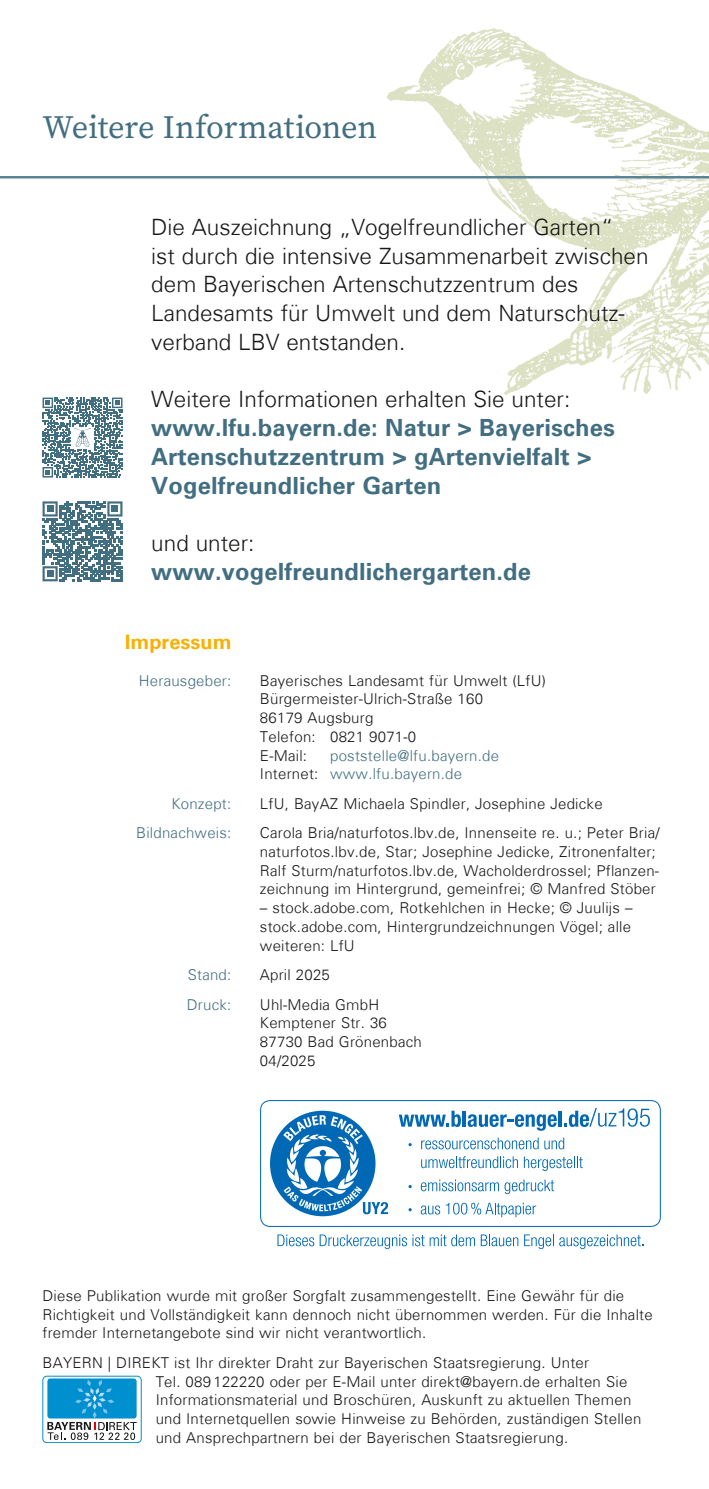
<style>
.page{position:relative;width:709px;height:1489px;background:#fff}
.page>*{position:absolute;margin:0;border:0;box-sizing:border-box;transform-origin:0 0}
.HL_Kopfzeile{font:32.5px "Source Serif Variable";letter-spacing:-.005em;color:#426e81}
.Zwischen_HL{font:700 23.75px/28.8px "Univers Com 65";letter-spacing:.005em;color:#426e81}
.Fließtext{font:700 23.75px "Univers Com 65";letter-spacing:.005em;color:#426e81}
.Fließtext-2{font:300 22.5px/28.8px "Univers Com 45";color:#181716}
.Impressum_Überschrift{font:700 20px "Univers Com 65";color:#f9b000}
.Impressum_Fließtext{font:300 15px/18.8px "Univers Com 45";letter-spacing:.015em;color:#181716}
.Impressum_Fließtext-2{font:300 15px/18.8px "Univers Com 45";letter-spacing:.015em;color:#426e81}
.s1{color:#181716}
</style>
<div class="page">
<img style="left:340px;top:28px;width:369px;height:368px">
<svg style="left:260px;top:1100px;width:401px;height:126px"></svg>
<svg style="left:399px;top:1110px;width:62px;height:16px"></svg>
<hr style="left:463px;top:1110px;width:3px;height:16px;background:#0068b4">
<svg style="left:467px;top:1114px;width:90px;height:16px"></svg>
<hr style="left:558px;top:1110px;width:3px;height:16px;background:#0068b4">
<svg style="left:564px;top:1107px;width:86px;height:19px"></svg>
<svg style="left:408px;top:1142px;width:4px;height:4px"></svg>
<svg style="left:421px;top:1137px;width:117px;height:12px"></svg>
<svg style="left:544px;top:1137px;width:20px;height:12px"></svg>
<svg style="left:524px;top:1156px;width:58px;height:14px"></svg>
<svg style="left:408px;top:1184px;width:4px;height:4px"></svg>
<svg style="left:421px;top:1179px;width:133px;height:15px"></svg>
<svg style="left:408px;top:1207px;width:4px;height:4px"></svg>
<svg style="left:270px;top:1110px;width:118px;height:106px"></svg>
<svg style="left:421px;top:1205px;width:19px;height:9px"></svg>
<svg style="left:446px;top:1202px;width:3px;height:12px"></svg>
<svg style="left:453px;top:1202px;width:6px;height:12px"></svg>
<svg style="left:461px;top:1202px;width:6px;height:12px"></svg>
<svg style="left:471px;top:1202px;width:65px;height:15px"></svg>
<svg style="left:421px;top:1156px;width:97px;height:12px"></svg>
<svg style="left:277px;top:1234px;width:37px;height:12px"></svg>
<svg style="left:320px;top:1234px;width:155px;height:14px"></svg>
<svg style="left:481px;top:1234px;width:37px;height:12px"></svg>
<svg style="left:524px;top:1234px;width:119px;height:14px"></svg>
<div style="left:43px;top:1375px;width:98px;height:67px;border:1px solid #008fcf;border-radius:4px"></div>
<div style="left:47px;top:1378px;width:90px;height:40px;background:#7bc5e6;border-radius:3px"></div>
<svg style="left:47px;top:1379px;width:90px;height:60px"></svg>
<svg style="left:43px;top:397px;width:79px;height:80px"></svg>
<svg style="left:43px;top:501px;width:79px;height:80px"></svg>
<div style="left:47px;top:505px;width:6px;height:7px;background:#426e81"></div>
<div style="left:112px;top:505px;width:6px;height:7px;background:#426e81"></div>
<div style="left:47px;top:570px;width:6px;height:7px;background:#426e81"></div>
<hr style="left:0;top:176px;width:709px;height:2px;background:#5c8395">
<h1 class="HL_Kopfzeile" style="left:43px;top:106px;width:336px">Weitere Informationen</h1>
<p class="Fließtext-2" style="left:151px;top:212px;width:499px">Die Auszeichnung „Vogelfreundlicher Garten“<br>ist durch die intensive Zusammenarbeit zwischen dem Bayerischen Artenschutzzentrum des Landesamts für Umwelt und dem Naturschutz&shy;verband LBV entstanden.</p>
<p class="Fließtext-2" style="left:151px;top:385px;width:420px">Weitere Informationen erhalten Sie unter:</p>
<h2 class="Zwischen_HL" style="left:151px;top:413px;width:465px">www.lfu.bayern.de: Natur &gt; Bayerisches<br>Artenschutzzentrum &gt; gArtenvielfalt &gt;<br>Vogelfreundlicher Garten</h2>
<p class="Fließtext-2" style="left:151px;top:529px;width:105px">und unter:</p>
<p class="Fließtext" style="left:151px;top:557px;width:381px">www.vogelfreundlichergarten.de</p>
<p class="Impressum_Überschrift" style="left:125px;top:630px;width:108px">Impressum</p>
<p class="Impressum_Fließtext-2" style="left:139px;top:670px;width:94px">Herausgeber:</p>
<p class="Impressum_Fließtext" style="left:260px;top:670px;width:287px">Bayerisches Landesamt für Umwelt (LfU)<br>Bürgermeister-Ulrich-Straße 160<br>86179 Augsburg<br>Telefon: 0821 9071-0<br>E-Mail:</p>
<p class="Impressum_Fließtext-2" style="left:260px;top:745px;width:241px;text-indent:70px">poststelle@lfu.bayern.de<br><span class="s1">Internet:</span> www.lfu.bayern.de</p>
<p class="Impressum_Fließtext-2" style="left:171px;top:794px;width:61px">Konzept:</p>
<p class="Impressum_Fließtext" style="left:260px;top:794px;width:344px">LfU, BayAZ Michaela Spindler, Josephine Jedicke</p>
<p class="Impressum_Fließtext-2" style="left:136px;top:823px;width:97px">Bildnachweis:</p>
<p class="Impressum_Fließtext" style="left:260px;top:823px;width:401px">Carola Bria/naturfotos.lbv.de, Innenseite re. u.; Peter Bria/ naturfotos.lbv.de, Star; Josephine Jedicke, Zitronenfalter; Ralf Sturm/naturfotos.lbv.de, Wacholderdrossel; Pflanzen&shy;zeichnung im Hintergrund, gemeinfrei; © Manfred Stöber</p>
<p class="Impressum_Fließtext" style="left:260px;top:898px;width:374px;text-align:justify">– stock.adobe.com, Rotkehlchen in Hecke; © Juulijs – stock.adobe.com, Hintergrundzeichnungen Vögel; alle weiteren: LfU</p>
<p class="Impressum_Fließtext-2" style="left:188px;top:965px;width:45px">Stand:</p>
<p class="Impressum_Fließtext" style="left:260px;top:965px;width:71px">April 2025</p>
<p class="Impressum_Fließtext-2" style="left:187px;top:994px;width:46px">Druck:</p>
<p class="Impressum_Fließtext" style="left:260px;top:994px;width:163px">Uhl-Media GmbH<br>Kemptener Str. 36<br>87730 Bad Grönenbach<br>04/2025</p>
<p class="Impressum_Fließtext" style="left:43px;top:1286px;width:611px">Diese Publikation wurde mit großer Sorgfalt zusammengestellt. Eine Gewähr für die<br>Richtigkeit und Vollständigkeit kann dennoch nicht übernommen werden. Für die Inhalte fremder Internetangebote sind wir nicht verantwortlich.</p>
<p class="Impressum_Fließtext" style="left:156px;top:1352px;width:487px;text-indent:-113px">BAYERN | DIREKT ist Ihr direkter Draht zur Bayerischen Staatsregierung. Unter<br>Tel. 089 122220 oder per E-Mail unter direkt@bayern.de erhalten Sie Informationsmaterial und Broschüren, Auskunft zu aktuellen Themen und Internetquellen sowie Hinweise zu Behörden, zuständigen Stellen und Ansprechpartnern bei der Bayerischen Staatsregierung.</p>
</div>
